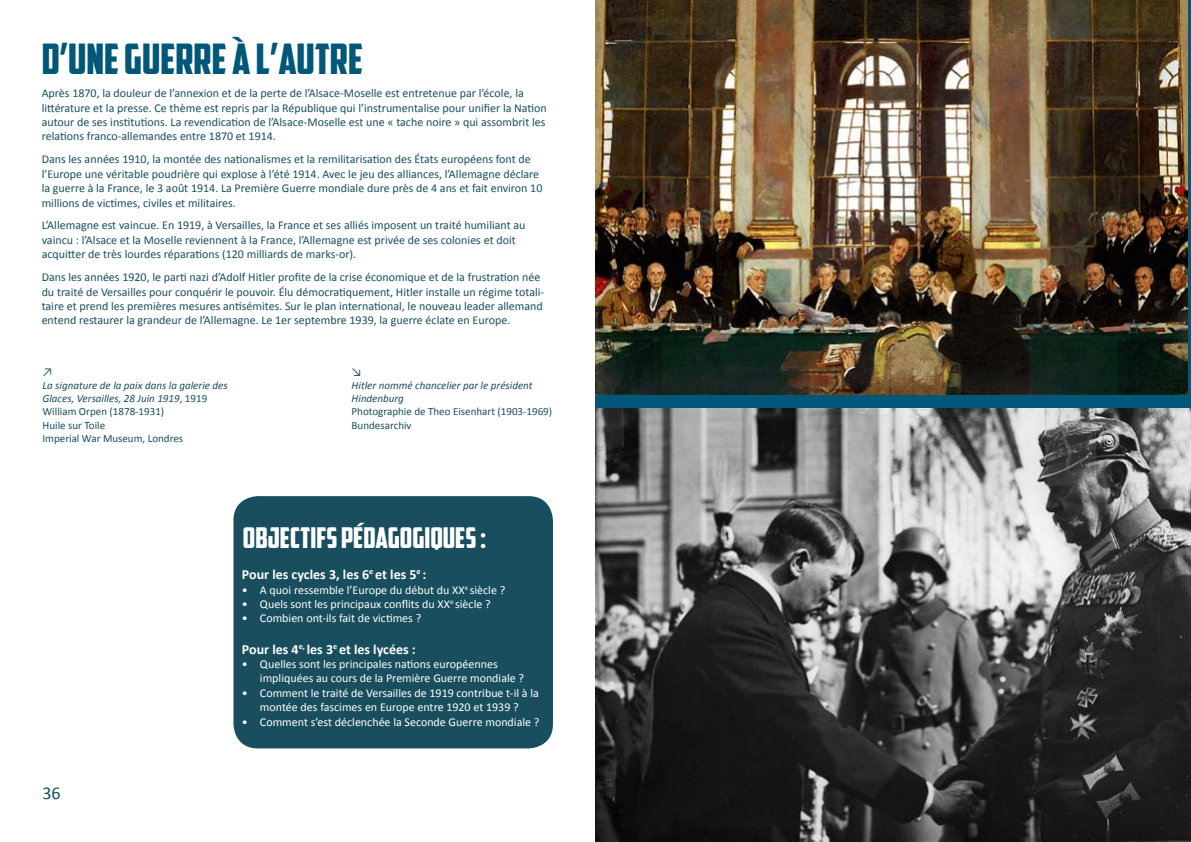
<style>
.page{position:relative;width:1191px;height:842px;background:#fff}
.page>*{position:absolute;margin:0;border:0;box-sizing:border-box;transform-origin:0 0}
.t1{font:42px "American Captain";color:#015778}
.t2{font:28.6px "American Captain";color:#fff}
.t3{font:18px "Calibri";color:#194e5e}
.t4{font:700 14px "Calibri";color:#fff}
.t5{font:12px/14.4px "Calibri";color:#194e5e}
.t6{font:12px/14.4px "Calibri";color:#fff}
.t7{font:11px/13.2px "Calibri";color:#194e5e}
.t8{font:italic 11px/13.2px "Calibri";color:#194e5e}
.s1{font-style:italic}
</style>
<div class="page">
<svg style="left:595px;top:0;width:596px;height:409px;background:#13586f"></svg>
<img style="left:595px;top:0;width:592px;height:394px">
<img style="left:595px;top:409px;width:596px;height:433px">
<div style="left:233px;top:496px;width:320px;height:252px;background:#194e5e;border-radius:24px"></div>
<h1 class="t1" style="left:42px;top:34px;width:323px">D’UNE GUERRE À L’AUTRE</h1>
<p class="t5" style="left:42px;top:86px;width:507px">Après 1870, la douleur de l’annexion et de la perte de l’Alsace-Moselle est entretenue par l’école, la littérature et la presse. Ce thème est repris par la République qui l’instrumentalise pour unifier la Nation autour de ses institutions. La revendication de l’Alsace-Moselle est une « tache noire » qui assombrit les relations franco-allemandes entre 1870 et 1914.</p>
<p class="t5" style="left:42px;top:152px;width:502px">Dans les années 1910, la montée des nationalismes et la remilitarisation des États européens font de l’Europe une véritable poudrière qui explose à l’été 1914. Avec le jeu des alliances, l’Allemagne déclare la guerre à la France, le 3 août 1914. La Première Guerre mondiale dure près de 4 ans et fait environ 10 millions de victimes, civiles et militaires.</p>
<p class="t5" style="left:42px;top:218px;width:485px">L’Allemagne est vaincue. En 1919, à Versailles, la France et ses alliés imposent un traité humiliant au vaincu : l’Alsace et la Moselle reviennent à la France, l’Allemagne est privée de ses colonies et doit acquitter de très lourdes réparations (120 milliards de marks-or).</p>
<p class="t5" style="left:42px;top:270px;width:504px">Dans les années 1920, le parti nazi d’Adolf Hitler profite de la crise économique et de la frustration née du traité de Versailles pour conquérir le pouvoir. Élu démocratiquement, Hitler installe un régime totali&shy;taire et prend les premières mesures antisémites. Sur le plan international, le nouveau leader allemand entend restaurer la grandeur de l’Allemagne. Le 1er septembre 1939, la guerre éclate en Europe.</p>
<p class="t5" style="left:43px;top:365px;width:12px">↗</p>
<p class="t7" style="left:43px;top:379px;width:187px"><span class="s1">La signature de la paix dans la galerie des<br>Glaces, Versailles, 28 Juin 1919</span>, 1919<br>William Orpen (1878-1931)<br>Huile sur Toile<br>Imperial War Museum, Londres</p>
<p class="t5" style="left:351px;top:365px;width:12px">↘</p>
<p class="t8" style="left:351px;top:378px;width:182px">Hitler nommé chancelier par le président<br>Hindenburg</p>
<p class="t7" style="left:351px;top:405px;width:202px">Photographie de Theo Eisenhart (1903-1969)<br>Bundesarchiv</p>
<h3 class="t3" style="left:43px;top:782px;width:20px">36</h3>
<h2 class="t2" style="left:243px;top:520px;width:245px">OBJECTIFS PÉDAGOGIQUES :</h2>
<p class="t4" style="left:242px;top:565px;width:186px">Pour les cycles 3, les 6<sup>e</sup> et les 5<sup>e</sup> :</p>
<p class="t6" style="left:242px;top:582px;width:265px">• A quoi ressemble l’Europe du début du XX<sup>e</sup> siècle ?</p>
<p class="t6" style="left:242px;top:597px;width:250px">• Quels sont les principaux conflits du XX<sup>e</sup> siècle ?</p>
<p class="t6" style="left:242px;top:611px;width:181px">• Combien ont-ils fait de victimes ?</p>
<p class="t4" style="left:242px;top:640px;width:175px">Pour les 4<sup>e,</sup> les 3<sup>e</sup> et les lycées :</p>
<p class="t6" style="left:260px;top:657px;width:266px;text-indent:-18px">• Quelles sont les principales nations européennes impliquées au cours de la Première Guerre mondiale ?</p>
<p class="t6" style="left:242px;top:685px;width:298px;text-align:center">• Comment le traité de Versailles de 1919 contribue t-il à la montée des fascimes en Europe entre 1920 et 1939 ?</p>
<p class="t6" style="left:242px;top:714px;width:299px">• Comment s’est déclenchée la Seconde Guerre mondiale ?</p>
</div>
